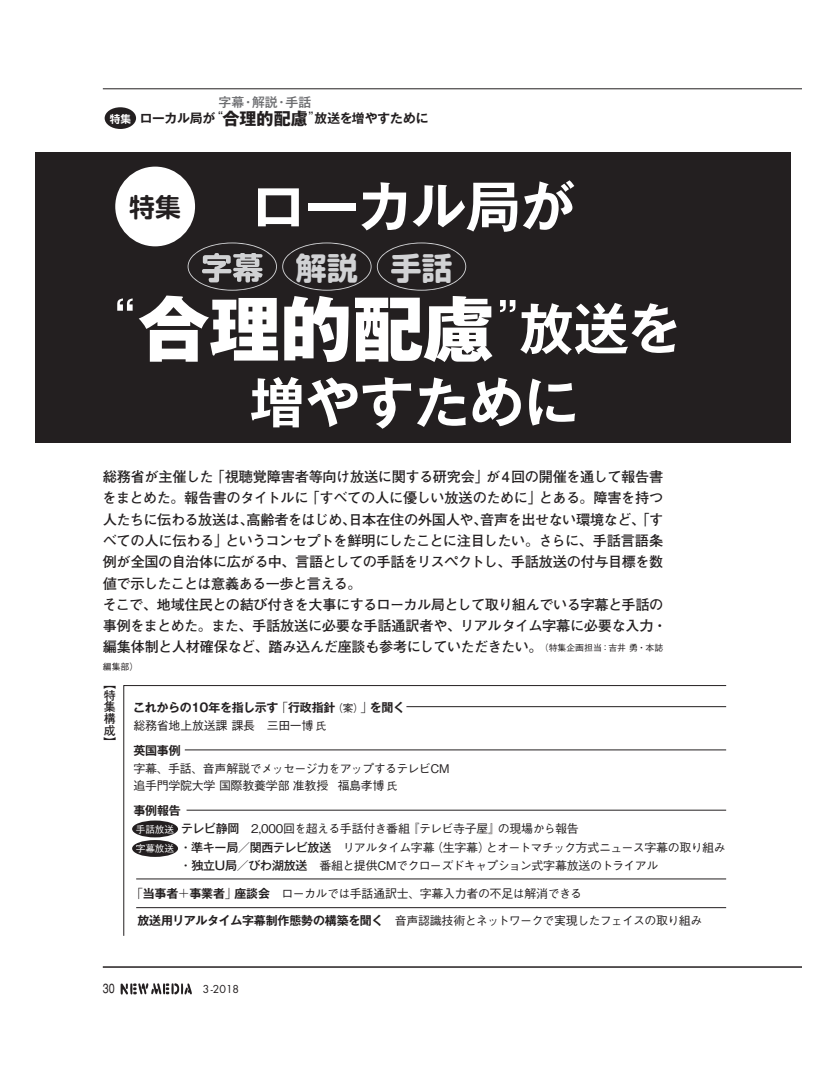
<style>
.page{position:relative;width:837px;height:1067px;background:#fff}
.page>*{position:absolute;margin:0;border:0;box-sizing:border-box;transform-origin:0 0}
.t1{font:800 71.25px "Gothic MB101 Pr 6 N";color:#fff}
.t2{font:700 54.75px "Gothic MB101 Pr 6 N De";letter-spacing:-.005em;color:#fff}
.t3{font:700 31.12px "Soft Go Std";color:#d1d2d4}
.t4{font:700 25.88px "Soft Go Std De";color:#231f20}
.t5{font:700 14.12px/21.2px "Futo Go B101 Pr 6 N";letter-spacing:-.03em;color:#231f20}
.t6{font:condensed 13.25px "Helvetica";color:#231f20}
.t7{font:500 12.88px "Gothic MB101 Pr 6 N";color:#6c6d70}
.t8{font:700 12.75px "Gothic MB101 Pr 6 N De";letter-spacing:-.005em;color:#231f20}
.t9{font:500 12px/17.8px "Gothic BBB Pr 6 N";letter-spacing:-.035em;color:#231f20}
.t10{font:500 12px "Gothic BBB Pr 6 N";letter-spacing:-.055em;color:#231f20}
.t11{font:700 12px "Gothic MB101 Pr 6 N De";letter-spacing:-.02em;color:#231f20}
.t12{font:700 12px/11.8px "Futo Go B101 Pr 6 N";color:#231f20;text-align:justify}
.t13{font:10.62px "Futura";color:#231f20}
.t14{font:500 9.62px/19.5px "Gothic BBB Pr 6 N";letter-spacing:-.02em;color:#fff}
.t15{font:500 8.88px "Gothic BBB Pr 6 N";color:#231f20}
.s1{font-family:"Soft Go Std De";font-size:10.62px;color:#fff}
.s2{font-family:"Gothic MB101 Pr 6 N";font-weight:300;font-size:17px}
.s3{font-family:"Gothic MB101 Pr 6 N";font-size:17px}
.s4{font-weight:300}
.s5{font-family:"Gothic MB101 Pr 6 N De";font-weight:700;font-size:54.75px}
.s6{font-family:"Gothic BBB Pr 6 N";font-weight:500;font-size:8.88px}
.s7{font-family:"Gothic MB101 Pr 6 N";font-weight:300}
.s8{font-family:"Gothic BBB Pr 6 N";font-weight:500;font-size:10.62px}
.s9{font-size:10.62px}
.s10{font-family:"Gothic MB101 Pr 6 N"}
.s11{font-family:"Gothic MB101 Pr 6 N De";font-weight:700}
</style>
<div class="page">
<div style="left:105px;top:107px;width:31px;height:22px;background:#231f20;border-radius:50%"></div>
<div style="left:35px;top:152px;width:755px;height:291px;background:#231f20"></div>
<div style="left:115px;top:167px;width:80px;height:79px;background:#fff;border-radius:50%"></div>
<svg style="left:377px;top:242px;width:89px;height:49px"></svg>
<svg style="left:187px;top:242px;width:184px;height:49px"></svg>
<svg style="left:120px;top:983px;width:72px;height:11px"></svg>
<hr style="left:103px;top:89px;width:698px;height:1px;background:#231f20">
<hr style="left:103px;top:966px;width:698px;height:1px;background:#231f20">
<svg style="left:123px;top:685px;width:603px;height:251px"></svg>
<hr style="left:185px;top:749px;width:540px;height:1px;background:#231f20">
<hr style="left:406px;top:706px;width:319px;height:1px;background:#231f20">
<hr style="left:186px;top:810px;width:539px;height:1px;background:#231f20">
<hr style="left:136px;top:878px;width:589px;height:1px;background:#231f20">
<hr style="left:136px;top:907px;width:589px;height:1px;background:#231f20">
<div style="left:132px;top:820px;width:46px;height:17px;background:#231f20;border-radius:50%"></div>
<div style="left:132px;top:840px;width:46px;height:17px;background:#231f20;border-radius:50%"></div>
<p class="t7" style="left:218px;top:91px;width:94px">字幕・解説・手話</p>
<p class="t8" style="left:110px;top:108px;width:320px"><span class="s1">特集</span> ローカル局が <span class="s2">“</span><span class="s3">合理的配慮</span><span class="s2">”</span>放送を増やすために</p>
<h3 class="t4" style="left:129px;top:189px;width:53px">特集</h3>
<h2 class="t2" style="left:251px;top:161px;width:325px">ローカル局が</h2>
<h3 class="t3" style="left:296px;top:245px;width:158px">解説 手話</h3>
<h1 class="t1" style="left:112px;top:269px;width:571px"><span class="s4">“</span>合理的配慮<span class="s4">”</span><span class="s5">放送を</span></h1>
<h2 class="t2" style="left:250px;top:357px;width:330px">増やすために</h2>
<p class="t5" style="left:102px;top:465px;width:566px">総務省が主催した「視聴覚障害者等向け放送に関する研究会」が4回の開催を通して報告書をまとめた。報告書のタイトルに「すべての人に優しい放送のために」とある。障害を持つ人たちに伝わる放送は、高齢者をはじめ、日本在住の外国人や、音声を出せない環境など、「すべての人に伝わる」というコンセプトを鮮明にしたことに注目したい。さらに、手話言語条例が全国の自治体に広がる中、言語としての手話をリスペクトし、手話放送の付与目標を数値で示したことは意義ある一歩と言える。<br>そこで、地域住民との結び付きを大事にするローカル局として取り組んでいる字幕と手話の事例をまとめた。また、手話放送に必要な手話通訳者や、リアルタイム字幕に必要な入力・編集体制と人材確保など、踏み込んだ座談も参考にしていただきたい。<span class="s6">（特集企画担当：吉井 勇・本誌</span></p>
<p class="t15" style="left:103px;top:659px;width:37px">編集部）</p>
<p class="t11" style="left:133px;top:698px;width:273px">これからの10年を指し示す<span class="s7">「</span>行政指針<span class="s8">（案）</span><span class="s7">」</span>を聞く</p>
<p class="t9" style="left:133px;top:716px;width:194px">総務省地上放送課 課長　三田一博 <span class="s9">氏</span></p>
<p class="t11" style="left:133px;top:740px;width:49px">英国事例</p>
<p class="t9" style="left:133px;top:758px;width:317px">字幕、手話、音声解説でメッセージ力をアップするテレビCM追手門学院大学 国際教養学部 准教授 福島孝博 <span class="s9">氏</span></p>
<p class="t11" style="left:133px;top:800px;width:49px">事例報告</p>
<p class="t9" style="left:180px;top:818px;width:547px;line-height:19.5px;text-indent:-46px">　　　　<span class="s10">テレビ静岡</span>　2,000回を超える手話付き番組『テレビ寺子屋』の現場から報告<br><span class="s10">・準キー局／関西テレビ放送</span>　リアルタイム字幕（生字幕）とオートマチック方式ニュース字幕の取り組み</p>
<p class="t9" style="left:180px;top:856px;width:480px"><span class="s10">・独立U局／びわ湖放送</span>　番組と提供CMでクローズドキャプション式字幕放送のトライアル</p>
<p class="t9" style="left:131px;top:883px;width:452px"><span class="s7">「</span><span class="s11">当事者</span><span class="s7">＋</span><span class="s11">事業者</span><span class="s7">」</span><span class="s11">座談会　</span>ローカルでは手話通訳士、字幕入力者の不足は解消できる</p>
<p class="t10" style="left:137px;top:911px;width:566px"><span class="s11">放送用リアルタイム字幕制作態勢の構築を聞く　</span>音声認識技術とネットワークで実現したフェイスの取り組み</p>
<p class="t12" style="left:104px;top:677px;width:13px">【特集構成】</p>
<p class="t14" style="left:136px;top:818px;width:40px">手話放送字幕放送</p>
<p class="t6" style="left:103px;top:980px;width:14px">30</p>
<p class="t13" style="left:203px;top:981px;width:38px">3 -2018</p>
</div>
